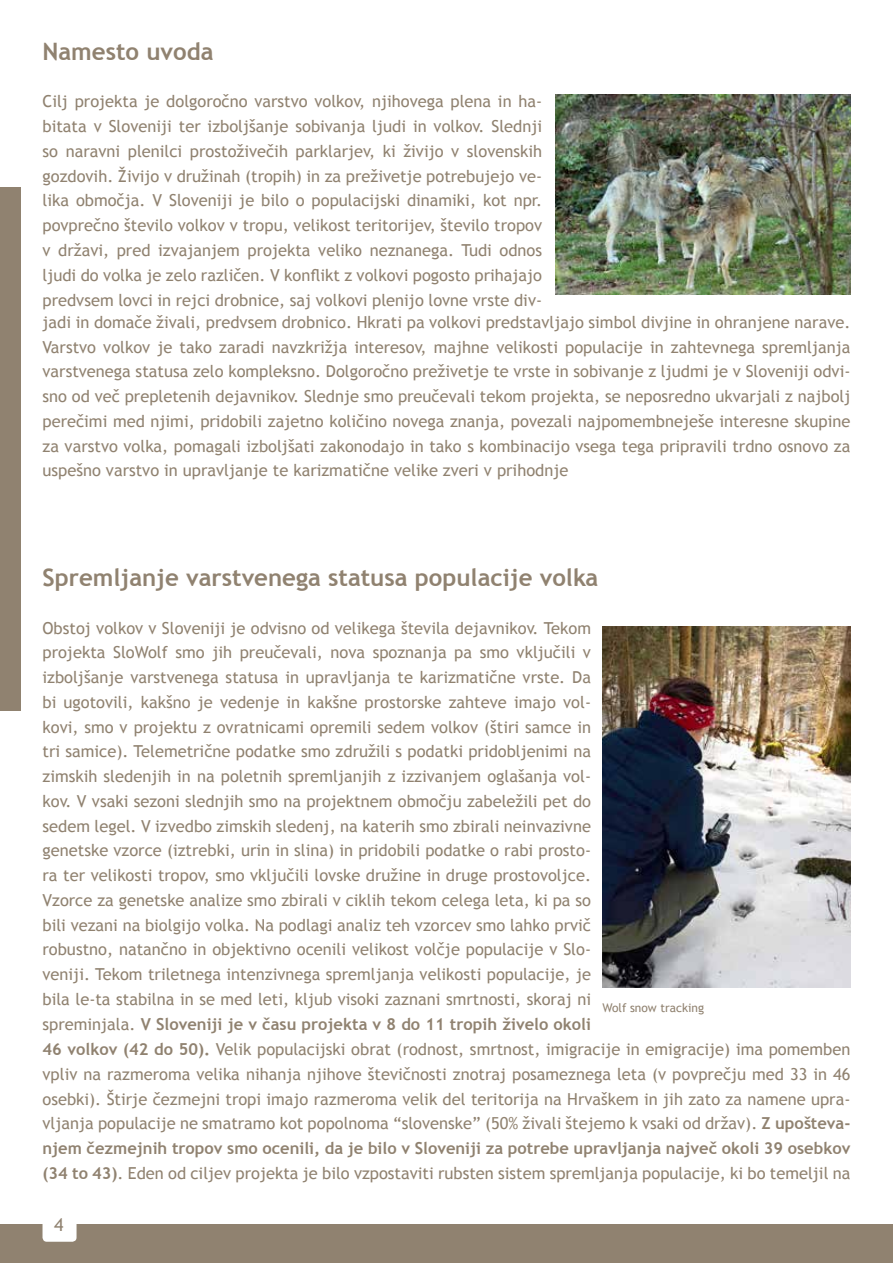
<style>
.page{position:relative;width:893px;height:1263px;background:#fff}
.page>*{position:absolute;margin:0;border:0;box-sizing:border-box;transform-origin:0 0}
.t1{font:700 24px "Trebuchet MS";color:#908270}
.t2{font:18px "Trebuchet MS";color:#908270}
.t3{font:16.5px/24.8px "Trebuchet MS";color:#908270;text-align:justify}
.t4{font:12px "Trebuchet MS";color:#908270}
.s1{font-weight:700}
</style>
<div class="page">
<div style="left:0;top:187px;width:21px;height:523px;background:#908270"></div>
<div style="left:0;top:1225px;width:893px;height:38px;background:#908270"></div>
<div style="left:43px;top:1208px;width:34px;height:34px;background:#fff;border-radius:4px"></div>
<img style="left:556px;top:95px;width:294px;height:200px">
<img style="left:602px;top:626px;width:248px;height:362px">
<h1 class="t1" style="left:43px;top:37px;width:173px">Namesto uvoda</h1>
<p class="t3" style="left:43px;top:89px;width:501px">Cilj projekta je dolgoročno varstvo volkov, njihovega plena in ha&shy;bitata v Sloveniji ter izboljšanje sobivanja ljudi in volkov. Slednji so naravni plenilci prostoživečih parklarjev, ki živijo v slovenskih gozdovih. Živijo v družinah (tropih) in za preživetje potrebujejo ve&shy;lika območja. V Sloveniji je bilo o populacijski dinamiki, kot npr. povprečno število volkov v tropu, velikost teritorijev, število tropov v državi, pred izvajanjem projekta veliko neznanega. Tudi odnos ljudi do volka je zelo različen. V konflikt z volkovi pogosto prihajajo predvsem lovci in rejci drobnice, saj volkovi plenijo lovne vrste div-</p>
<p class="t3" style="left:43px;top:310px;width:809px">jadi in domače živali, predvsem drobnico. Hkrati pa volkovi predstavljajo simbol divjine in ohranjene narave.<br>Varstvo volkov je tako zaradi navzkrižja interesov, majhne velikosti populacije in zahtevnega spremljanja varstvenega statusa zelo kompleksno. Dolgoročno preživetje te vrste in sobivanje z ljudmi je v Sloveniji odvi&shy;sno od več prepletenih dejavnikov. Slednje smo preučevali tekom projekta, se neposredno ukvarjali z najbolj perečimi med njimi, pridobili zajetno količino novega znanja, povezali najpomembneješe interesne skupine za varstvo volka, pomagali izboljšati zakonodajo in tako s kombinacijo vsega tega pripravili trdno osnovo za uspešno varstvo in upravljanje te karizmatične velike zveri v prihodnje</p>
<h1 class="t1" style="left:43px;top:562px;width:557px">Spremljanje varstvenega statusa populacije volka</h1>
<p class="t3" style="left:43px;top:615px;width:550px">Obstoj volkov v Sloveniji je odvisno od velikega števila dejavnikov. Tekom projekta SloWolf smo jih preučevali, nova spoznanja pa smo vključili v izboljšanje varstvenega statusa in upravljanja te karizmatične vrste. Da bi ugotovili, kakšno je vedenje in kakšne prostorske zahteve imajo vol&shy;kovi, smo v projektu z ovratnicami opremili sedem volkov (štiri samce in tri samice). Telemetrične podatke smo združili s podatki pridobljenimi na zimskih sledenjih in na poletnih spremljanjih z izzivanjem oglašanja vol&shy;kov. V vsaki sezoni slednjih smo na projektnem območju zabeležili pet do sedem legel. V izvedbo zimskih sledenj, na katerih smo zbirali neinvazivne genetske vzorce (iztrebki, urin in slina) in pridobili podatke o rabi prosto&shy;ra ter velikosti tropov, smo vključili lovske družine in druge prostovoljce.<br>Vzorce za genetske analize smo zbirali v ciklih tekom celega leta, ki pa so bili vezani na biolgijo volka. Na podlagi analiz teh vzorcev smo lahko prvič robustno, natančno in objektivno ocenili velikost volčje populacije v Slo&shy;veniji. Tekom triletnega intenzivnega spremljanja velikosti populacije, je bila le-ta stabilna in se med leti, kljub visoki zaznani smrtnosti, skoraj ni spreminjala. <span class="s1">V Sloveniji je v času projekta v 8 do 11 tropih živelo okoli</span></p>
<p class="t4" style="left:602px;top:1001px;width:103px">Wolf snow tracking</p>
<p class="t3" style="left:43px;top:1037px;width:809px"><span class="s1">46 volkov (42 do 50).</span> Velik populacijski obrat (rodnost, smrtnost, imigracije in emigracije) ima pomemben vpliv na razmeroma velika nihanja njihove števičnosti znotraj posameznega leta (v povprečju med 33 in 46 osebki). Štirje čezmejni tropi imajo razmeroma velik del teritorija na Hrvaškem in jih zato za namene upra&shy;vljanja populacije ne smatramo kot popolnoma “slovenske” (50% živali štejemo k vsaki od držav). <span class="s1">Z upošteva&shy;njem čezmejnih tropov smo ocenili, da je bilo v Sloveniji za potrebe upravljanja največ okoli 39 osebkov (34 to 43)</span>. Eden od ciljev projekta je bilo vzpostaviti rubsten sistem spremljanja populacije, ki bo temeljil na</p>
<p class="t2" style="left:54px;top:1214px;width:11px">4</p>
</div>
